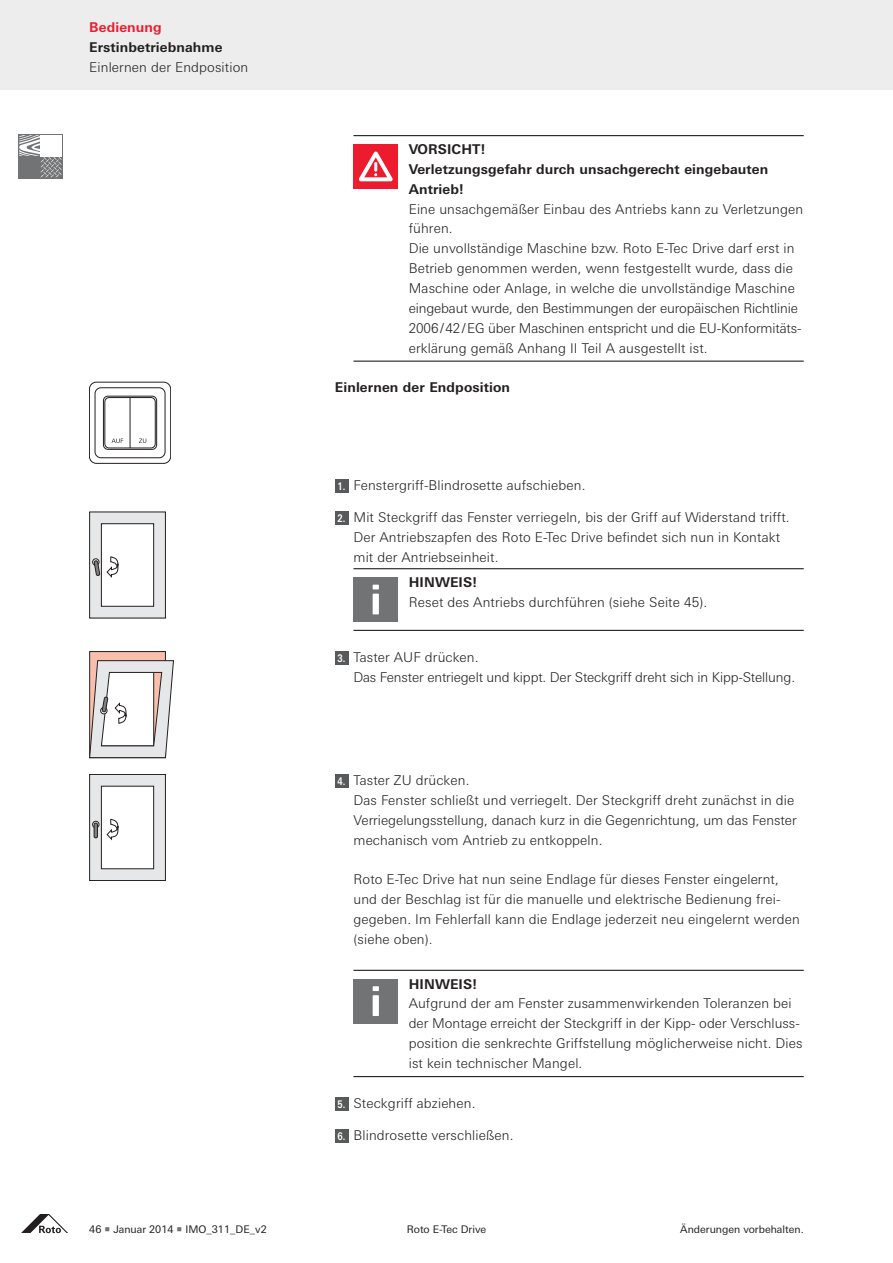
<style>
.page{position:relative;width:893px;height:1263px;background:#fff}
.page>*{position:absolute;margin:0;border:0;box-sizing:border-box;transform-origin:0 0}
.t1{font:300 13.5px/19.8px "LT Univers Basic";letter-spacing:.01em;color:#231f20}
.t2{font:700 13.5px/19.8px "LT Univers Basic";letter-spacing:.01em;color:#231f20}
.t3{font:300 13.5px/19.8px "LT Univers Basic";letter-spacing:-.01em;color:#231f20}
.t4{font:700 13.5px "LT Univers Basic";letter-spacing:.01em;color:#ed1b2e}
.t5{font:10.5px "LT Univers Basic";color:#231f20}
.s1{font-weight:700;font-size:10.5px;color:#fff}
</style>
<div class="page">
<svg style="left:21px;top:1214px;width:47px;height:19px"></svg>
<div style="left:0;top:0;width:893px;height:89px;background:#ededee"></div>
<hr style="left:353px;top:135px;width:451px;height:1px;background:#231f20">
<hr style="left:353px;top:361px;width:451px;height:1px;background:#231f20">
<div style="left:353px;top:144px;width:45px;height:45px;background:#ed1b2e"></div>
<svg style="left:359px;top:152px;width:34px;height:29px"></svg>
<div style="left:89px;top:382px;width:82px;height:82px;border:1px solid #231f20;border-radius:7px"></div>
<div style="left:95px;top:388px;width:70px;height:70px;border:1px solid #231f20;border-radius:6px"></div>
<div style="left:103px;top:396px;width:54px;height:54px;border:1px solid #231f20;border-radius:5px"></div>
<div style="left:105px;top:397px;width:50px;height:51px;border:1px solid #231f20;border-radius:4px"></div>
<hr style="left:130px;top:398px;width:1px;height:50px;background:#231f20">
<svg style="left:112px;top:439px;width:11px;height:4px"></svg>
<svg style="left:139px;top:439px;width:7px;height:4px"></svg>
<div style="left:335px;top:480px;width:13px;height:13px;background:#58595b"></div>
<div style="left:90px;top:512px;width:75px;height:106px;background:#e6e7e8"></div>
<div style="left:89px;top:512px;width:77px;height:106px;border:1px solid #231f20"></div>
<div style="left:101px;top:524px;width:53px;height:82px;background:#fff"></div>
<div style="left:101px;top:523px;width:53px;height:84px;border:1px solid #231f20"></div>
<svg style="left:107px;top:556px;width:11px;height:22px"></svg>
<div style="left:92px;top:559px;width:7px;height:6px;border:1px solid #231f20;border-radius:50%"></div>
<svg style="left:93px;top:559px;width:7px;height:17px"></svg>
<div style="left:335px;top:512px;width:13px;height:13px;background:#58595b"></div>
<hr style="left:353px;top:568px;width:451px;height:1px;background:#231f20">
<hr style="left:353px;top:630px;width:451px;height:1px;background:#231f20">
<div style="left:353px;top:577px;width:45px;height:45px;background:#717375"></div>
<svg style="left:373px;top:585px;width:6px;height:29px"></svg>
<div style="left:90px;top:652px;width:75px;height:106px;background:#fabeac"></div>
<div style="left:89px;top:651px;width:77px;height:107px;border:1px solid #231f20"></div>
<svg style="left:89px;top:660px;width:85px;height:98px;background:#dddad9"></svg>
<div style="left:335px;top:651px;width:13px;height:14px;background:#58595b"></div>
<div style="left:90px;top:774px;width:75px;height:107px;background:#e6e7e8"></div>
<div style="left:89px;top:774px;width:77px;height:107px;border:1px solid #231f20"></div>
<div style="left:101px;top:786px;width:53px;height:83px;background:#fff"></div>
<div style="left:101px;top:786px;width:53px;height:83px;border:1px solid #231f20"></div>
<svg style="left:107px;top:819px;width:11px;height:21px"></svg>
<div style="left:93px;top:821px;width:6px;height:7px;background:#4b4849;border-radius:50%"></div>
<div style="left:92px;top:821px;width:7px;height:7px;border:1px solid #231f20;border-radius:50%"></div>
<div style="left:94px;top:823px;width:4px;height:15px;border:1px solid #231f20;border-radius:2px"></div>
<div style="left:335px;top:774px;width:13px;height:14px;background:#58595b"></div>
<hr style="left:353px;top:970px;width:451px;height:1px;background:#231f20">
<hr style="left:353px;top:1076px;width:451px;height:1px;background:#231f20">
<div style="left:353px;top:979px;width:45px;height:44px;background:#717375"></div>
<svg style="left:373px;top:986px;width:6px;height:30px"></svg>
<div style="left:335px;top:1097px;width:13px;height:14px;background:#58595b"></div>
<div style="left:335px;top:1129px;width:13px;height:14px;background:#58595b"></div>
<div style="left:18px;top:134px;width:45px;height:45px;background:#717375"></div>
<svg style="left:19px;top:135px;width:43px;height:43px"></svg>
<p class="t4" style="left:89px;top:22px;width:74px">Bedienung</p>
<p class="t2" style="left:89px;top:38px;width:135px">Erstinbetriebnahme</p>
<p class="t1" style="left:89px;top:58px;width:161px">Einlernen der Endposition</p>
<p class="t2" style="left:409px;top:140px;width:361px">VORSICHT!<br>Verletzungsgefahr durch unsachgerecht eingebauten<br>Antrieb!</p>
<p class="t1" style="left:409px;top:200px;width:396px">Eine unsachgemäßer Einbau des Antriebs kann zu Verletzungen führen.<br>Die unvollständige Maschine bzw. Roto E-Tec Drive darf erst in Betrieb genommen werden, wenn festgestellt wurde, dass die Maschine oder Anlage, in welche die unvollständige Maschine eingebaut wurde, den Bestimmungen der europäischen Richtlinie 2006 / 42 / EG über Maschinen entspricht und die EU-Konformitäts&shy;erklärung gemäß Anhang II Teil A ausgestellt ist.</p>
<p class="t2" style="left:335px;top:378px;width:177px">Einlernen der Endposition</p>
<p class="t1" style="left:338px;top:477px;width:249px"><span class="s1">1.</span> Fenstergriff-Blindrosette aufschieben.</p>
<p class="t1" style="left:353px;top:509px;width:438px;text-indent:-16px"><span class="s1">2.</span> Mit Steckgriff das Fenster verriegeln, bis der Griff auf Widerstand trifft.<br>Der Antriebszapfen des Roto E-Tec Drive befindet sich nun in Kontakt mit der Antriebseinheit.</p>
<p class="t2" style="left:409px;top:574px;width:70px">HINWEIS!</p>
<p class="t1" style="left:409px;top:593px;width:300px">Reset des Antriebs durchführen (siehe Seite 45).</p>
<p class="t3" style="left:353px;top:649px;width:443px;text-indent:-16px"><span class="s1">3.</span> Taster AUF drücken.<br>Das Fenster entriegelt und kippt. Der Steckgriff dreht sich in Kipp-Stellung.</p>
<p class="t1" style="left:353px;top:771px;width:445px;text-indent:-16px"><span class="s1">4.</span> Taster ZU drücken.<br>Das Fenster schließt und verriegelt. Der Steckgriff dreht zunächst in die Verriegelungsstellung, danach kurz in die Gegenrichtung, um das Fenster mechanisch vom Antrieb zu entkoppeln.</p>
<p class="t1" style="left:353px;top:871px;width:448px">Roto E-Tec Drive hat nun seine Endlage für dieses Fenster eingelernt, und der Beschlag ist für die manuelle und elektrische Bedienung frei&shy;gegeben. Im Fehlerfall kann die Endlage jederzeit neu eingelernt werden (siehe oben).</p>
<p class="t2" style="left:409px;top:975px;width:70px">HINWEIS!</p>
<p class="t1" style="left:409px;top:995px;width:395px">Aufgrund der am Fenster zusammenwirkenden Toleranzen bei der Montage erreicht der Steckgriff in der Kipp- oder Verschluss&shy;position die senkrechte Griffstellung möglicherweise nicht. Dies ist kein technischer Mangel.</p>
<p class="t1" style="left:338px;top:1095px;width:139px"><span class="s1">5.</span> Steckgriff abziehen.</p>
<p class="t1" style="left:338px;top:1127px;width:177px"><span class="s1">6.</span> Blindrosette verschließen.</p>
<p class="t5" style="left:89px;top:1226px;width:179px">46 Januar 2014 IMO_311_DE_v2</p>
<p class="t5" style="left:407px;top:1226px;width:81px">Roto E-Tec Drive</p>
<p class="t5" style="left:680px;top:1226px;width:125px">Änderungen vorbehalten.</p>
</div>
